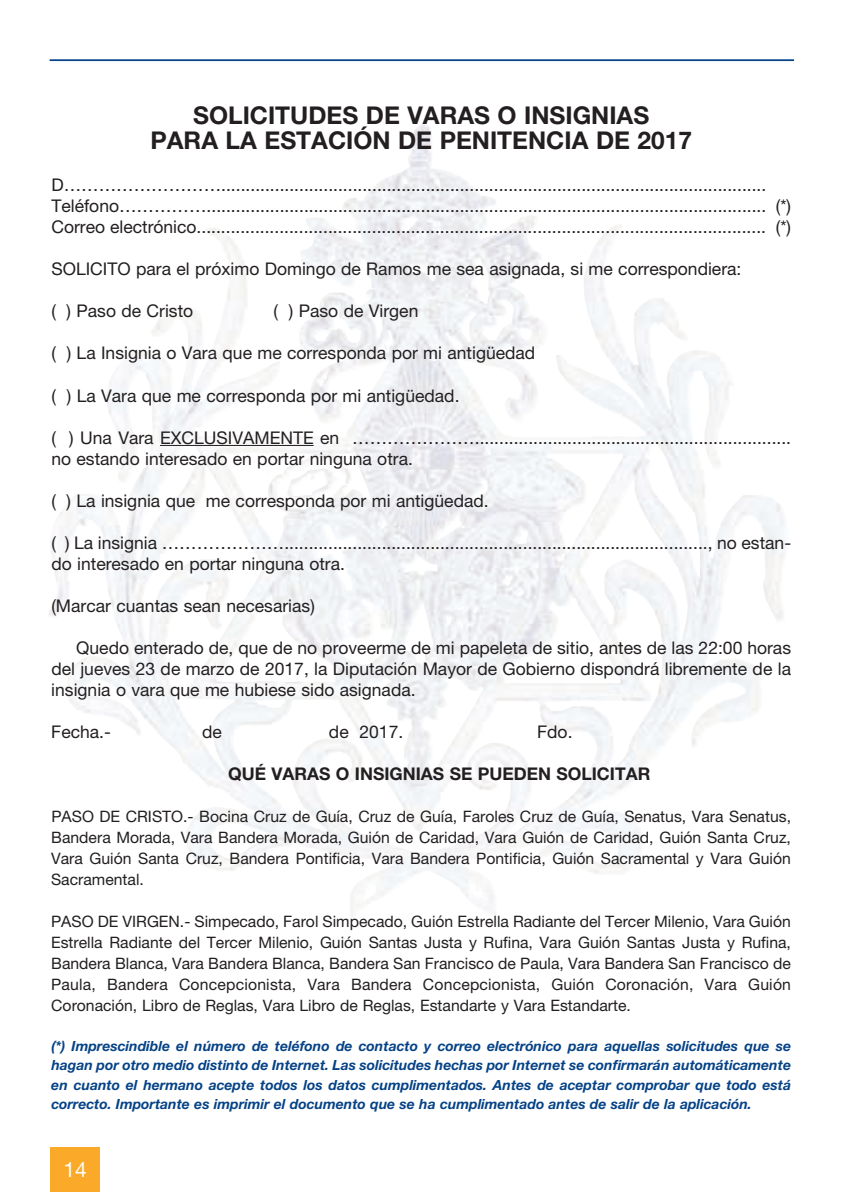
<style>
.page{position:relative;width:845px;height:1192px;background:#fff}
.page>*{position:absolute;margin:0;border:0;box-sizing:border-box;transform-origin:0 0}
.t1{font:700 24.5px/25.2px "Helvetica Neue LT Std";color:#231f20;text-align:center}
.t2{font:21px "Helvetica Neue LT Std";color:#fff}
.t3{font:17.5px/21px "Helvetica Neue LT Std";color:#231f20}
.t4{font:700 17.5px "Helvetica Neue LT Std";color:#231f20}
.t5{font:15.75px/21px "Helvetica Neue LT Std";color:#231f20;text-align:justify}
.t6{font:italic 700 14px/19.2px "Helvetica Neue LT Std";color:#054286;text-align:justify}
</style>
<div class="page">
<hr style="left:160px;top:445px;width:154px;height:1px;background:#231f20">
<div style="left:50px;top:1147px;width:50px;height:44px;background:#faa928"></div>
<hr style="left:50px;top:59px;width:744px;height:2px;background:#054286">
<h1 class="t1" style="left:150px;top:105px;width:543px">SOLICITUDES DE VARAS O INSIGNIAS<br>PARA LA ESTACIÓN DE PENITENCIA DE 2017</h1>
<p class="t3" style="left:51px;top:176px;width:741px">D………………………................................................................................................................<br>Teléfono……………................................................................................................................... (*)<br>Correo electrónico..................................................................................................................... (*)</p>
<p class="t3" style="left:51px;top:260px;width:691px">SOLICITO para el próximo Domingo de Ramos me sea asignada, si me correspondiera:</p>
<p class="t3" style="left:51px;top:302px;width:143px">( ) Paso de Cristo</p>
<p class="t3" style="left:274px;top:302px;width:146px">( ) Paso de Virgen</p>
<p class="t3" style="left:51px;top:344px;width:485px">( ) La Insignia o Vara que me corresponda por mi antigüedad</p>
<p class="t3" style="left:52px;top:386px;width:409px">( ) La Vara que me corresponda por mi antigüedad.</p>
<p class="t3" style="left:51px;top:428px;width:741px">( ) Una Vara EXCLUSIVAMENTE en …………………................................................................. no estando interesado en portar ninguna otra.</p>
<p class="t3" style="left:51px;top:491px;width:439px">( ) La insignia que me corresponda por mi antigüedad.</p>
<p class="t3" style="left:51px;top:533px;width:741px">( ) La insignia …………………......................................................................................., no estan&shy;do interesado en portar ninguna otra.</p>
<p class="t3" style="left:51px;top:596px;width:265px">(Marcar cuantas sean necesarias)</p>
<p class="t3" style="left:51px;top:638px;width:741px;text-align:justify;text-indent:25px">Quedo enterado de, que de no proveerme de mi papeleta de sitio, antes de las 22:00 horas del jueves 23 de marzo de 2017, la Diputación Mayor de Gobierno dispondrá libremente de la insignia o vara que me hubiese sido asignada.</p>
<p class="t3" style="left:51px;top:722px;width:61px">Fecha.-</p>
<p class="t3" style="left:202px;top:722px;width:21px">de</p>
<p class="t3" style="left:329px;top:722px;width:76px">de 2017.</p>
<p class="t3" style="left:537px;top:722px;width:37px">Fdo.</p>
<p class="t4" style="left:228px;top:767px;width:423px">QUÉ VARAS O INSIGNIAS SE PUEDEN SOLICITAR</p>
<p class="t5" style="left:51px;top:807px;width:741px">PASO DE CRISTO.- Bocina Cruz de Guía, Cruz de Guía, Faroles Cruz de Guía, Senatus, Vara Senatus, Bandera Morada, Vara Bandera Morada, Guión de Caridad, Vara Guión de Caridad, Guión Santa Cruz, Vara Guión Santa Cruz, Bandera Pontificia, Vara Bandera Pontificia, Guión Sacramental y Vara Guión Sacramental.</p>
<p class="t5" style="left:51px;top:912px;width:741px">PASO DE VIRGEN.- Simpecado, Farol Simpecado, Guión Estrella Radiante del Tercer Milenio, Vara Guión Estrella Radiante del Tercer Milenio, Guión Santas Justa y Rufina, Vara Guión Santas Justa y Rufina, Bandera Blanca, Vara Bandera Blanca, Bandera San Francisco de Paula, Vara Bandera San Francisco de Paula, Bandera Concepcionista, Vara Bandera Concepcionista, Guión Coronación, Vara Guión Coronación, Libro de Reglas, Vara Libro de Reglas, Estandarte y Vara Estandarte.</p>
<p class="t6" style="left:51px;top:1037px;width:741px">(*) Imprescindible el número de teléfono de contacto y correo electrónico para aquellas solicitudes que se hagan por otro medio distinto de Internet. Las solicitudes hechas por Internet se confirmarán automáticamente en cuanto el hermano acepte todos los datos cumplimentados. Antes de aceptar comprobar que todo está correcto. Importante es imprimir el documento que se ha cumplimentado antes de salir de la aplicación.</p>
<p class="t2" style="left:63px;top:1161px;width:25px">14</p>
</div>
